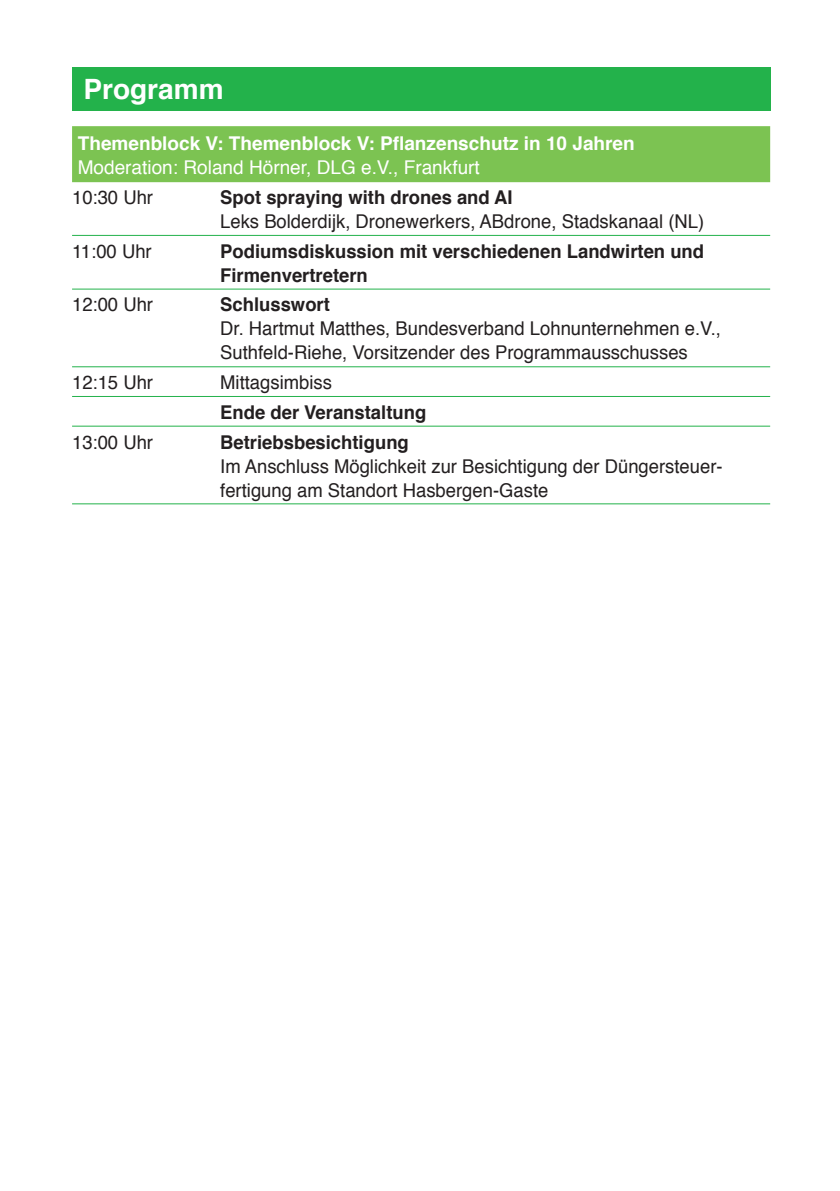
<style>
.page{position:relative;width:840px;height:1191px;background:#fff}
.page>*{position:absolute;margin:0;border:0;box-sizing:border-box;transform-origin:0 0}
.t1{font:700 28px "Helvetica";color:#fff}
.t2{font:19px/24px "Helvetica";color:#231f20}
.t3{font:700 19px/24px "Helvetica";color:#231f20}
.t4{font:700 19px "Helvetica";color:#fff}
.t5{font:19px "Helvetica";color:#fff}
</style>
<div class="page">
<div style="left:72px;top:126px;width:697px;height:56px;background:#7cc352"></div>
<hr style="left:72px;top:235px;width:697px;height:1px;background:#23b24b">
<hr style="left:72px;top:289px;width:697px;height:1px;background:#23b24b">
<hr style="left:72px;top:366px;width:697px;height:1px;background:#23b24b">
<hr style="left:72px;top:396px;width:697px;height:1px;background:#23b24b">
<hr style="left:72px;top:426px;width:697px;height:1px;background:#23b24b">
<hr style="left:72px;top:503px;width:697px;height:1px;background:#23b24b">
<div style="left:72px;top:67px;width:697px;height:44px;background:#23b24b"></div>
<h1 class="t1" style="left:83px;top:67px;width:142px">Programm</h1>
<p class="t4" style="left:78px;top:128px;width:558px">Themenblock V: Themenblock V: Pflanzenschutz in 10 Jahren</p>
<p class="t5" style="left:78px;top:153px;width:403px">Moderation: Roland Hörner, DLG e.V., Frankfurt</p>
<p class="t2" style="left:72px;top:186px;width:82px">10:30 Uhr</p>
<p class="t3" style="left:220px;top:186px;width:294px">Spot spraying with drones and AI</p>
<p class="t2" style="left:220px;top:210px;width:485px">Leks Bolderdijk, Dronewerkers, ABdrone, Stadskanaal (NL)</p>
<p class="t2" style="left:72px;top:240px;width:81px">11:00 Uhr</p>
<p class="t3" style="left:220px;top:239px;width:485px">Podiumsdiskussion mit verschiedenen Landwirten und<br>Firmenvertretern</p>
<p class="t2" style="left:72px;top:293px;width:82px">12:00 Uhr</p>
<p class="t3" style="left:220px;top:293px;width:111px">Schlusswort</p>
<p class="t2" style="left:220px;top:317px;width:502px">Dr. Hartmut Matthes, Bundesverband Lohnunternehmen e.V.,<br>Suthfeld-Riehe, Vorsitzender des Programmausschusses</p>
<p class="t2" style="left:72px;top:371px;width:82px">12:15 Uhr</p>
<p class="t2" style="left:220px;top:371px;width:113px">Mittagsimbiss</p>
<p class="t3" style="left:220px;top:400px;width:207px">Ende der Veranstaltung</p>
<p class="t2" style="left:72px;top:430px;width:82px">13:00 Uhr</p>
<p class="t3" style="left:220px;top:430px;width:190px">Betriebsbesichtigung</p>
<p class="t2" style="left:220px;top:454px;width:502px">Im Anschluss Möglichkeit zur Besichtigung der Düngersteuer&shy;fertigung am Standort Hasbergen-Gaste</p>
</div>
